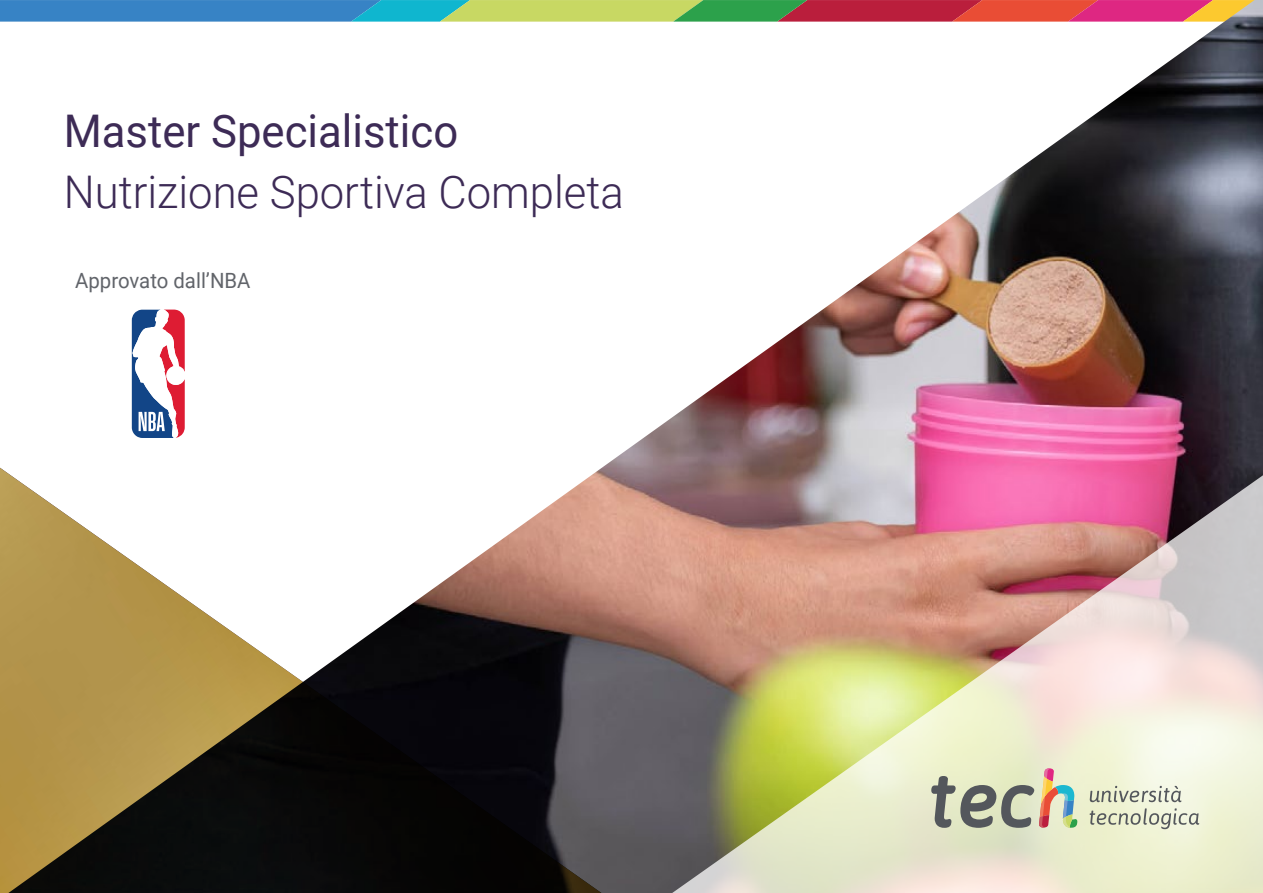
<style>
.page{position:relative;width:1263px;height:893px;background:#fff}
.page>*{position:absolute;margin:0;border:0;box-sizing:border-box;transform-origin:0 0}
.t1{font:300 45px "Roboto";color:#3d2b56}
.t2{font:45px "Roboto";color:#3d2b56}
.t3{font:21px "Roboto";color:#61646a}
</style>
<div class="page">
<img style="left:8px;top:0;width:1255px;height:893px">
<img style="left:642px;top:454px;width:621px;height:439px">
<svg style="left:8px;top:446px;width:623px;height:447px"></svg>
<img style="left:0;top:456px;width:619px;height:437px">
<svg style="left:132px;top:310px;width:53px;height:128px"></svg>
<svg style="left:1090px;top:786px;width:91px;height:16px"></svg>
<svg style="left:1090px;top:808px;width:109px;height:21px"></svg>
<svg style="left:931px;top:768px;width:146px;height:60px"></svg>
<p class="t2" style="left:64px;top:99px;width:396px">Master Specialistico</p>
<p class="t1" style="left:64px;top:160px;width:562px">Nutrizione Sportiva Completa</p>
<p class="t3" style="left:75px;top:266px;width:177px">Approvato dall’NBA</p>
</div>
